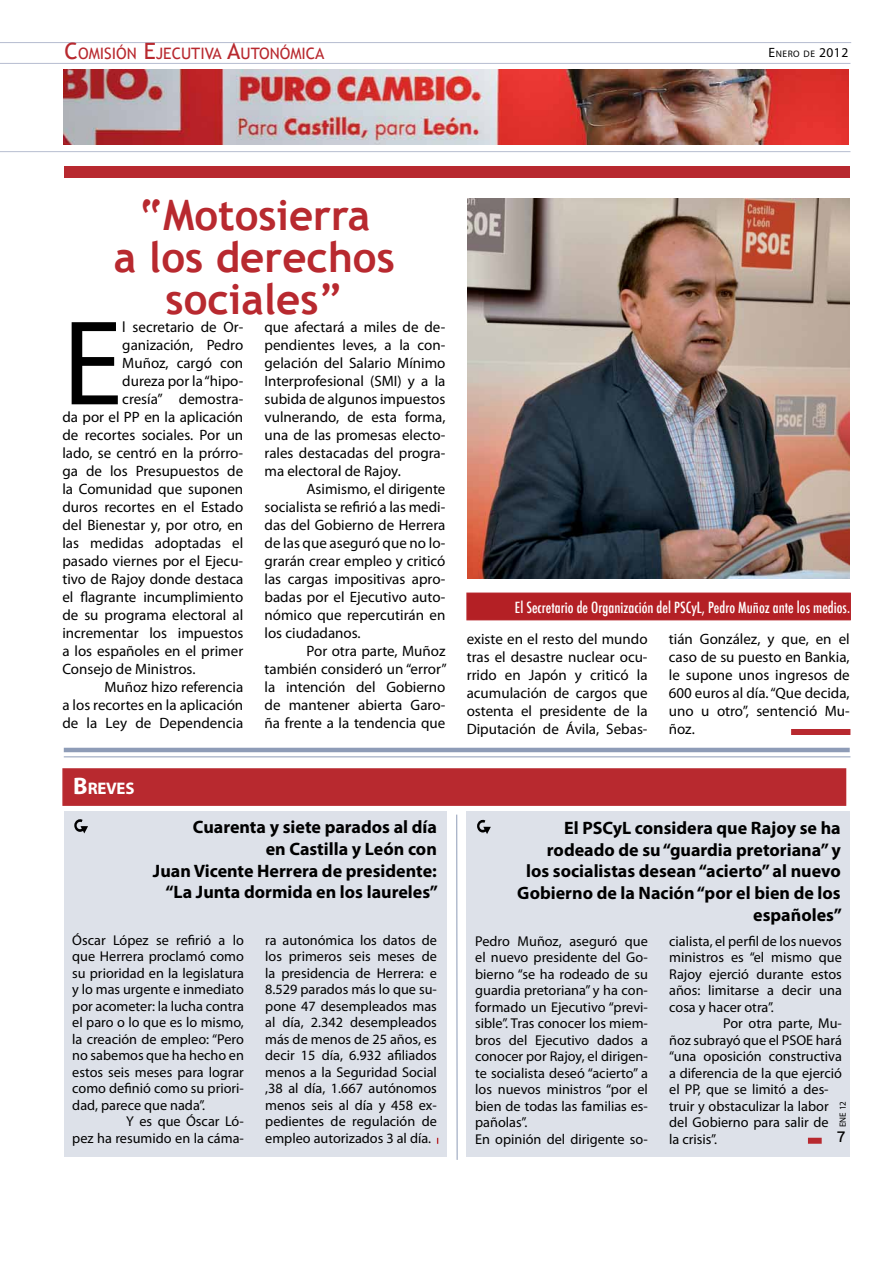
<style>
.page{position:relative;width:893px;height:1263px;background:#fff}
.page>*{position:absolute;margin:0;border:0;box-sizing:border-box;transform-origin:0 0}
.t1{font:121.8px "Myriad Pro";color:#000}
.t2{font:700 42px/42px "Trebuchet MS";color:#b8292f;text-align:center}
.t3{font:700 18px/21.6px "Myriad Pro";color:#000;text-align:right}
.t4{font:700 16.8px "Myriad Pro";letter-spacing:-.01em;color:#fff}
.t5{font:15.75px "Trebuchet MS";color:#b8292f}
.t6{font:15px/18px "Myriad Pro";color:#000;text-align:justify}
.t7{font:500 condensed 15px "Futura";color:#fff}
.t8{font:15px "Interstate";color:#000}
.t9{font:14.25px/16.5px "Myriad Pro";color:#000;text-align:justify}
.t10{font:9.45px "Myriad Pro";color:#000}
.t11{font:9px "Myriad Pro";color:#000}
.s1{font-size:22.5px}
.s2{font-size:13.5px}
.s3{font-size:24px}
</style>
<div class="page">
<div style="left:64px;top:811px;width:382px;height:346px;background:#dde1e9"></div>
<div style="left:467px;top:811px;width:383px;height:346px;background:#dde1e9"></div>
<hr style="left:0;top:42px;width:851px;height:1px;background:#b6bdd0">
<hr style="left:0;top:63px;width:850px;height:1px;background:#b6bdd0">
<div style="left:64px;top:166px;width:786px;height:12px;background:#b8292f"></div>
<hr style="left:0;top:151px;width:850px;height:1px;background:#b6bdd0">
<img style="left:64px;top:70px;width:785px;height:75px">
<div style="left:808px;top:1138px;width:14px;height:6px;background:#b8292f"></div>
<div style="left:467px;top:593px;width:383px;height:27px;background:#b42025"></div>
<div style="left:791px;top:729px;width:59px;height:6px;background:#b8292f"></div>
<hr style="left:64px;top:748px;width:786px;height:4px;background:#8e9cb7">
<hr style="left:64px;top:756px;width:786px;height:1px;background:#8e9cb7">
<div style="left:62px;top:768px;width:784px;height:38px;background:#b8292f;border:2px solid #b8292f"></div>
<hr style="left:456px;top:815px;width:1px;height:345px;background:#8e9cb7">
<svg style="left:74px;top:819px;width:14px;height:14px"></svg>
<svg style="left:477px;top:819px;width:14px;height:15px"></svg>
<img style="left:467px;top:199px;width:382px;height:380px">
<p class="t5" style="left:65px;top:44px;width:261px"><span class="s1">C</span>OMISIÓN <span class="s1">E</span>JECUTIVA <span class="s1">A</span>UTONÓMICA</p>
<p class="t10" style="left:768px;top:48px;width:81px"><span class="s2">E</span>NERO DE <span class="s2">2012</span></p>
<h2 class="t2" style="left:114px;top:194px;width:282px">“Motosierra<br>a los derechos sociales”</h2>
<h1 class="t1" style="left:62px;top:288px;width:61px">E</h1>
<p class="t6" style="left:122px;top:318px;width:122px">l secretario de Or-</p>
<p class="t6" style="left:122px;top:336px;width:122px">ganización, Pedro</p>
<p class="t6" style="left:122px;top:354px;width:122px">Muñoz, cargó con</p>
<p class="t6" style="left:122px;top:372px;width:122px">dureza por la “hipo-</p>
<p class="t6" style="left:122px;top:390px;width:122px">cresía” demostra-</p>
<p class="t6" style="left:62px;top:408px;width:182px">da por el PP en la aplicación</p>
<p class="t6" style="left:62px;top:426px;width:182px">de recortes sociales. Por un</p>
<p class="t6" style="left:62px;top:444px;width:182px">lado, se centró en la prórro-</p>
<p class="t6" style="left:62px;top:462px;width:182px">ga de los Presupuestos de</p>
<p class="t6" style="left:62px;top:480px;width:182px">la Comunidad que suponen</p>
<p class="t6" style="left:62px;top:498px;width:182px">duros recortes en el Estado</p>
<p class="t6" style="left:62px;top:516px;width:182px">del Bienestar y, por otro, en</p>
<p class="t6" style="left:62px;top:534px;width:182px">las medidas adoptadas el</p>
<p class="t6" style="left:62px;top:552px;width:182px">pasado viernes por el Ejecu-</p>
<p class="t6" style="left:62px;top:570px;width:182px">tivo de Rajoy donde destaca</p>
<p class="t6" style="left:62px;top:588px;width:182px">el flagrante incumplimiento</p>
<p class="t6" style="left:62px;top:606px;width:182px">de su programa electoral al</p>
<p class="t6" style="left:62px;top:624px;width:182px">incrementar los impuestos</p>
<p class="t6" style="left:62px;top:642px;width:182px">a los españoles en el primer</p>
<p class="t6" style="left:62px;top:660px;width:135px">Consejo de Ministros.</p>
<p class="t6" style="left:104px;top:678px;width:140px">Muñoz hizo referencia</p>
<p class="t6" style="left:62px;top:696px;width:182px">a los recortes en la aplicación</p>
<p class="t6" style="left:62px;top:714px;width:182px">de la Ley de Dependencia</p>
<p class="t4" style="left:73px;top:778px;width:63px"><span class="s3">B</span>REVES</p>
<p class="t6" style="left:265px;top:318px;width:182px">que afectará a miles de de&shy;pendientes leves, a la con&shy;gelación del Salario Mínimo Interprofesional (SMI) y a la subida de algunos impuestos vulnerando, de esta forma, una de las promesas electo&shy;rales destacadas del progra&shy;ma electoral de Rajoy.</p>
<p class="t6" style="left:265px;top:480px;width:182px;text-indent:42px">Asimismo, el dirigente socialista se refirió a las medi&shy;das del Gobierno de Herrera de las que aseguró que no lo&shy;grarán crear empleo y criticó las cargas impositivas apro&shy;badas por el Ejecutivo auto&shy;nómico que repercutirán en los ciudadanos.</p>
<p class="t6" style="left:265px;top:642px;width:184px;text-indent:42px">Por otra parte, Muñoz también consideró un “error” la intención del Gobierno de mantener abierta Garo&shy;ña frente a la tendencia que</p>
<p class="t7" style="left:515px;top:597px;width:337px">El Secretario de Organización del PSCyL, Pedro Muñoz ante los medios.</p>
<p class="t6" style="left:467px;top:630px;width:182px">existe en el resto del mundo tras el desastre nuclear ocu&shy;rrido en Japón y criticó la acumulación de cargos que ostenta el presidente de la Diputación de Ávila, Sebas-</p>
<p class="t6" style="left:669px;top:630px;width:182px">tián González, y que, en el caso de su puesto en Bankia, le supone unos ingresos de 600 euros al día. “Que decida, uno u otro”, sentenció Mu&shy;ñoz.</p>
<p class="t3" style="left:153px;top:816px;width:287px">Cuarenta y siete parados al día<br>en Castilla y León con<br>Juan Vicente Herrera de presidente: “La Junta dormida en los laureles”</p>
<p class="t3" style="left:517px;top:817px;width:326px">El PSCyL considera que Rajoy se ha rodeado de su “guardia pretoriana” y<br>los socialistas desean “acierto” al nuevo<br>Gobierno de la Nación “por el bien de los españoles”</p>
<p class="t9" style="left:72px;top:931px;width:173px">Óscar López se refirió a lo que Herrera proclamó como su prioridad en la legislatura y lo mas urgente e inmediato por acometer: la lucha contra el paro o lo que es lo mismo, la creación de empleo: “Pero no sabemos que ha hecho en estos seis meses para lograr como definió como su priori&shy;dad, parece que nada”.</p>
<p class="t9" style="left:72px;top:1113px;width:173px;text-align:right">Y es que Óscar Ló-<br>pez ha resumido en la cáma-</p>
<p class="t9" style="left:265px;top:931px;width:173px">ra autonómica los datos de los primeros seis meses de la presidencia de Herrera: e 8.529 parados más lo que su&shy;pone 47 desempleados mas al día, 2.342 desempleados más de menos de 25 años, es decir 15 día, 6.932 afiliados menos a la Seguridad Social ,38 al día, 1.667 autónomos menos seis al día y 458 ex&shy;pedientes de regulación de empleo autorizados 3 al día.</p>
<p class="t9" style="left:475px;top:932px;width:174px;text-align:left">Pedro Muñoz, aseguró que el nuevo presidente del Go&shy;bierno “se ha rodeado de su guardia pretoriana” y ha con&shy;formado un Ejecutivo “previ&shy;sible”. Tras conocer los miem&shy;bros del Ejecutivo dados a conocer por Rajoy, el dirigen&shy;te socialista deseó “acierto” a los nuevos ministros “por el bien de todas las familias es&shy;pañolas”.<br>En opinión del dirigente so-</p>
<p class="t9" style="left:669px;top:932px;width:174px">cialista, el perfil de los nuevos ministros es “el mismo que Rajoy ejerció durante estos años: limitarse a decir una cosa y hacer otra”.</p>
<p class="t9" style="left:669px;top:1015px;width:174px;text-align:left;text-indent:54px">Por otra parte, Mu&shy;ñoz subrayó que el PSOE hará “una oposición constructiva a diferencia de la que ejerció el PP, que se limitó a des&shy;truir y obstaculizar la labor del Gobierno para salir de la crisis”.</p>
<p class="t11" style="left:837px;top:1127px;width:27px;rotate:-90deg">ENE 12</p>
<p class="t8" style="left:837px;top:1128px;width:10px">7</p>
</div>
